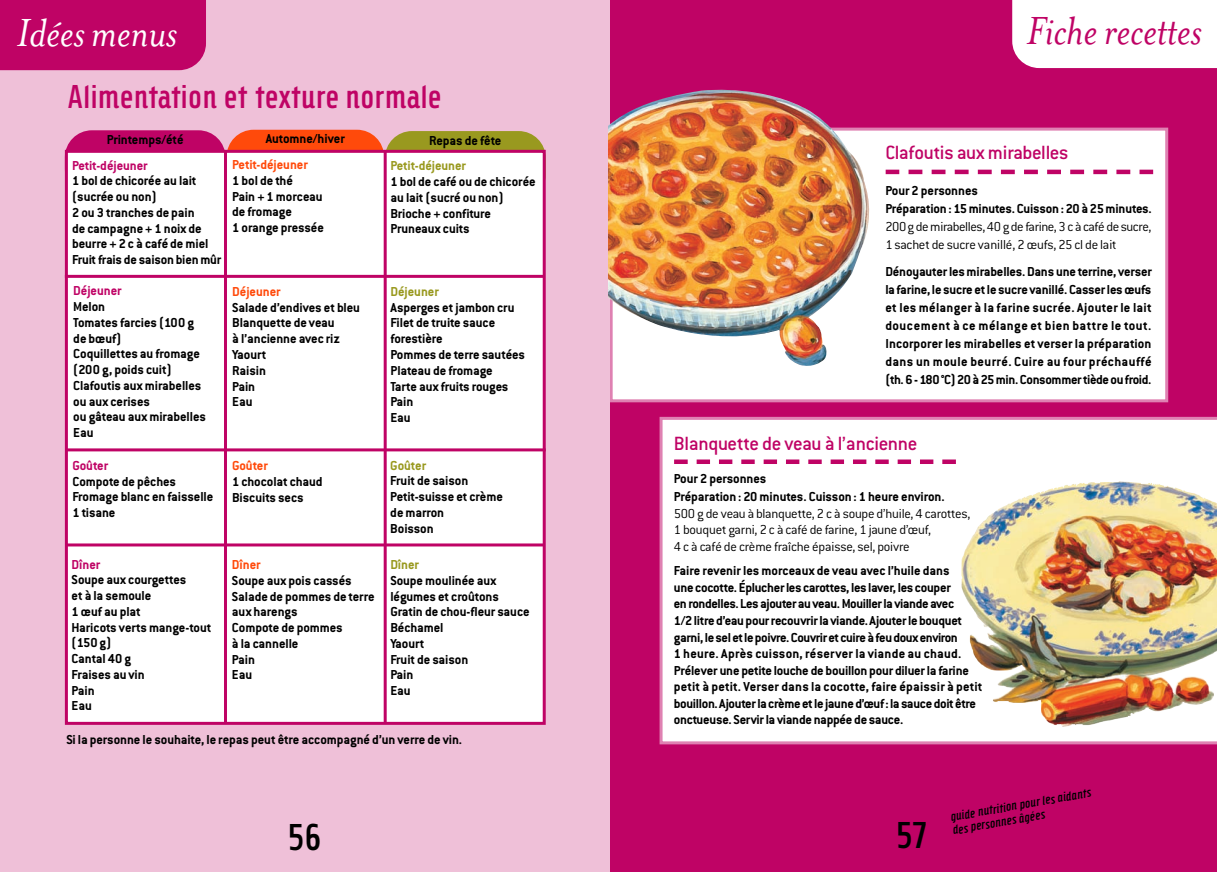
<style>
.page{position:relative;width:1217px;height:872px;background:#fff}
.page>*{position:absolute;margin:0;border:0;box-sizing:border-box;transform-origin:0 0}
.t1{font:italic 45px "Mrs Eaves";letter-spacing:-.005em;color:#bf0365}
.t2{font:italic 45px "Mrs Eaves";letter-spacing:-.005em;color:#fff}
.t3{font:39px "Hybrid";color:#000}
.t4{font:34.5px "Hybrid";letter-spacing:-.005em;color:#bf0365}
.t5{font:500 21px "Conduit ITC";letter-spacing:-.02em;color:#bf0365}
.t6{font:700 14.25px/15.8px "Conduit ITC";letter-spacing:-.005em;color:#000}
.t7{font:300 14.25px/16.5px "Conduit ITC";letter-spacing:-.02em;color:#000}
.t8{font:700 14.25px "Conduit ITC";letter-spacing:-.005em;color:#bf0365}
.t9{font:700 14.25px "Conduit ITC";letter-spacing:-.005em;color:#ff4a0b}
.t10{font:700 14.25px "Conduit ITC";letter-spacing:-.005em;color:#99991f}
.t11{font:italic 13.5px/13.5px "Hybrid";color:#000}
</style>
<div class="page">
<div style="left:608px;top:0;width:608px;height:872px;background:#bf0365"></div>
<div style="left:611px;top:129px;width:555px;height:272px;background:#fff"></div>
<div style="left:609px;top:128px;width:558px;height:274px;border:3px solid #df81b2"></div>
<div style="left:659px;top:417px;width:557px;height:327px;background:#fff"></div>
<div style="left:1012px;top:0;width:204px;height:68px;background:#fff"></div>
<svg style="left:899px;top:170px;width:232px;height:4px"></svg>
<hr style="left:885px;top:170px;width:14px;height:4px;background:#bf0365">
<hr style="left:1139px;top:170px;width:13px;height:4px;background:#bf0365">
<svg style="left:687px;top:459px;width:255px;height:5px"></svg>
<div style="left:674px;top:459px;width:13px;height:5px;background:#bf0365"></div>
<div style="left:942px;top:459px;width:13px;height:5px;background:#bf0365"></div>
<div style="left:0;top:0;width:609px;height:872px;background:#efc0d8"></div>
<div style="left:0;top:0;width:206px;height:70px;background:#bf0365"></div>
<div style="left:65px;top:130px;width:160px;height:66px;background:#bf0365;border-radius:27px"></div>
<div style="left:226px;top:130px;width:158px;height:65px;background:#ff4a0b;border-radius:27px"></div>
<div style="left:385px;top:131px;width:160px;height:71px;background:#99991f;border-radius:27px"></div>
<div style="left:66px;top:151px;width:478px;height:572px;background:#fff"></div>
<div style="left:65px;top:150px;width:480px;height:575px;border:3px solid #bf0365"></div>
<hr style="left:224px;top:151px;width:3px;height:572px;background:#bf0365">
<hr style="left:383px;top:151px;width:3px;height:572px;background:#bf0365">
<hr style="left:65px;top:275px;width:479px;height:3px;background:#bf0365">
<hr style="left:67px;top:448px;width:478px;height:3px;background:#bf0365">
<hr style="left:65px;top:543px;width:478px;height:3px;background:#bf0365">
<img style="left:608px;top:86px;width:268px;height:282px">
<img style="left:969px;top:481px;width:247px;height:246px">
<h1 class="t2" style="left:17px;top:4px;width:161px">Idées menus</h1>
<h3 class="t4" style="left:67px;top:76px;width:377px">Alimentation et texture normale</h3>
<p class="t6" style="left:107px;top:133px;width:78px">Printemps/été</p>
<p class="t6" style="left:266px;top:132px;width:81px">Automne/hiver</p>
<p class="t6" style="left:429px;top:134px;width:74px">Repas de fête</p>
<p class="t8" style="left:72px;top:161px;width:77px">Petit-déjeuner</p>
<p class="t6" style="left:72px;top:175px;width:151px">1 bol de chicorée au lait (sucrée ou non)<br>2 ou 3 tranches de pain<br>de campagne + 1 noix de beurre + 2 c à café de miel<br>Fruit frais de saison bien mûr</p>
<p class="t8" style="left:73px;top:286px;width:50px">Déjeuner</p>
<p class="t6" style="left:73px;top:300px;width:134px">Melon<br>Tomates farcies (100 g de bœuf)<br>Coquillettes au fromage (200 g, poids cuit)<br>Clafoutis aux mirabelles ou aux cerises<br>ou gâteau aux mirabelles<br>Eau</p>
<p class="t8" style="left:72px;top:461px;width:37px">Goûter</p>
<p class="t6" style="left:72px;top:475px;width:142px">Compote de pêches<br>Fromage blanc en faisselle<br>1 tisane</p>
<p class="t9" style="left:232px;top:160px;width:77px">Petit-déjeuner</p>
<p class="t6" style="left:232px;top:174px;width:93px">1 bol de thé<br>Pain + 1 morceau de fromage<br>1 orange pressée</p>
<p class="t10" style="left:390px;top:161px;width:77px">Petit-déjeuner</p>
<p class="t6" style="left:390px;top:175px;width:147px">1 bol de café ou de chicorée au lait (sucré ou non)<br>Brioche + confiture<br>Pruneaux cuits</p>
<p class="t9" style="left:232px;top:287px;width:50px">Déjeuner</p>
<p class="t6" style="left:232px;top:301px;width:129px">Salade d’endives et bleu<br>Blanquette de veau<br>à l’ancienne avec riz<br>Yaourt<br>Raisin<br>Pain<br>Eau</p>
<p class="t10" style="left:390px;top:287px;width:50px">Déjeuner</p>
<p class="t6" style="left:390px;top:301px;width:136px">Asperges et jambon cru<br>Filet de truite sauce forestière<br>Pommes de terre sautées<br>Plateau de fromage<br>Tarte aux fruits rouges<br>Pain<br>Eau</p>
<p class="t10" style="left:390px;top:461px;width:37px">Goûter</p>
<p class="t6" style="left:390px;top:475px;width:114px">Fruit de saison<br>Petit-suisse et crème de marron<br>Boisson</p>
<p class="t10" style="left:390px;top:560px;width:30px">Dîner</p>
<p class="t6" style="left:390px;top:574px;width:141px">Soupe moulinée aux légumes et croûtons<br>Gratin de chou-fleur sauce<br>Béchamel<br>Yaourt<br>Fruit de saison<br>Pain<br>Eau</p>
<p class="t9" style="left:232px;top:461px;width:37px">Goûter</p>
<p class="t6" style="left:232px;top:475px;width:92px">1 chocolat chaud<br>Biscuits secs</p>
<p class="t8" style="left:72px;top:559px;width:30px">Dîner</p>
<p class="t6" style="left:72px;top:573px;width:141px">Soupe aux courgettes<br>et à la semoule<br>1 œuf au plat<br>Haricots verts mange-tout (150 g)<br>Cantal 40 g<br>Fraises au vin<br>Pain<br>Eau</p>
<p class="t9" style="left:232px;top:560px;width:30px">Dîner</p>
<p class="t6" style="left:232px;top:574px;width:144px">Soupe aux pois cassés<br>Salade de pommes de terre aux harengs<br>Compote de pommes<br>à la cannelle<br>Pain<br>Eau</p>
<p class="t6" style="left:66px;top:733px;width:397px">Si la personne le souhaite, le repas peut être accompagné d’un verre de vin.</p>
<h2 class="t3" style="left:288px;top:814px;width:36px">56</h2>
<h1 class="t1" style="left:1026px;top:2px;width:177px">Fiche recettes</h1>
<h3 class="t5" style="left:885px;top:146px;width:185px">Clafoutis aux mirabelles</h3>
<p class="t6" style="left:885px;top:183px;width:268px;line-height:18px">Pour 2 personnes<br>Préparation : 15 minutes. Cuisson : 20 à 25 minutes.</p>
<p class="t7" style="left:885px;top:219px;width:267px;line-height:18px">200 g de mirabelles, 40 g de farine, 3 c à café de sucre,<br>1 sachet de sucre vanillé, 2 œufs, 25 cl de lait</p>
<p class="t6" style="left:885px;top:264px;width:268px;line-height:18px;text-align:justify">Dénoyauter les mirabelles. Dans une terrine, verser la farine, le sucre et le sucre vanillé. Casser les œufs et les mélanger à la farine sucrée. Ajouter le lait doucement à ce mélange et bien battre le tout.<br>Incorporer les mirabelles et verser la préparation dans un moule beurré. Cuire au four préchauffé (th. 6 - 180 °C) 20 à 25 min. Consommer tiède ou froid.</p>
<h3 class="t5" style="left:673px;top:437px;width:245px">Blanquette de veau à l’ancienne</h3>
<p class="t6" style="left:673px;top:471px;width:272px;line-height:18px">Pour 2 personnes<br>Préparation : 20 minutes. Cuisson : 1 heure environ.</p>
<p class="t7" style="left:673px;top:506px;width:298px">500 g de veau à blanquette, 2 c à soupe d’huile, 4 carottes,<br>1 bouquet garni, 2 c à café de farine, 1 jaune d’œuf,<br>4 c à café de crème fraîche épaisse, sel, poivre</p>
<p class="t6" style="left:673px;top:564px;width:310px;line-height:16.5px">Faire revenir les morceaux de veau avec l’huile dans<br>une cocotte. Éplucher les carottes, les laver, les couper<br>en rondelles. Les ajouter au veau. Mouiller la viande avec<br>1/2 litre d’eau pour recouvrir la viande. Ajouter le bouquet garni,le sel et le poivre. Couvrir et cuire à feu doux environ<br>1 heure. Après cuisson, réserver la viande au chaud.<br>Prélever une petite louche de bouillon pour diluer la farine petit à petit. Verser dans la cocotte, faire épaissir à petit bouillon. Ajouter la crème et le jaune d’œuf: la sauce doit être onctueuse. Servir la viande nappée de sauce.</p>
<h2 class="t3" style="left:896px;top:811px;width:34px">57</h2>
<p class="t11" style="left:949px;top:810px;width:144px;rotate:-10deg">guide nutrition pour les aidants des personnes âgées</p>
</div>
